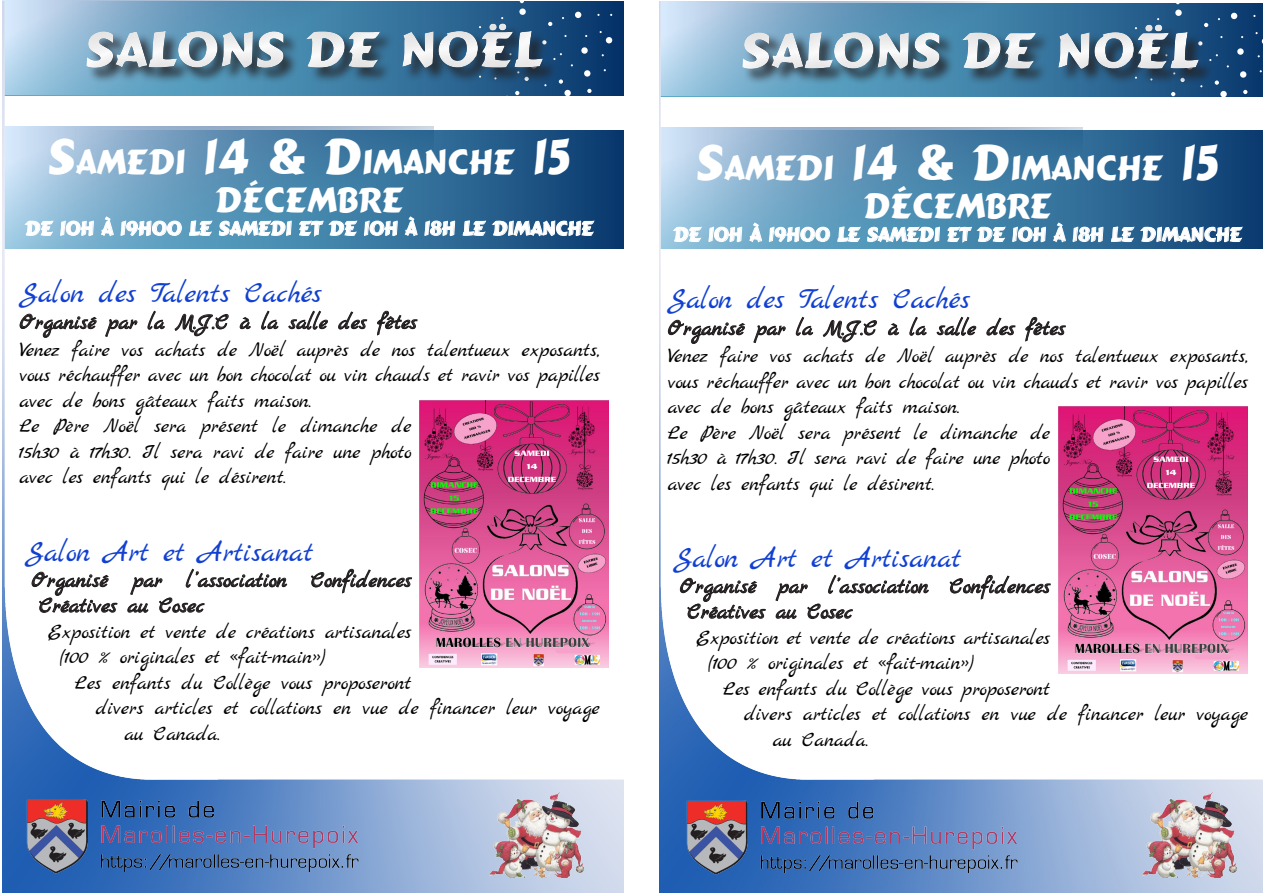
<style>
.page{position:relative;width:1263px;height:893px;background:#fff}
.page>*{position:absolute;margin:0;border:0;box-sizing:border-box;transform-origin:0 0}
.t1{font:49.5px "Signboard";color:#fafafa;scale:1.08 1}
.t2{font:34.65px/37.5px "Signboard";color:#fff;text-align:center}
.t3{font:30px "Marck Script";color:#1140d2}
.t4{font:22.5px/25.5px "Marck Script";color:#231f20}
.t5{font:21px/25.5px "Marck Script";color:#000;text-align:justify}
.t6{font:19.5px "Signboard";color:#fff}
.s1{font-size:49.5px}
</style>
<div class="page">
<img style="left:2px;top:1px;width:622px;height:892px">
<img style="left:659px;top:1px;width:604px;height:892px">
<img style="left:21px;top:792px;width:346px;height:85px">
<img style="left:680px;top:794px;width:347px;height:85px">
<img style="left:1142px;top:792px;width:94px;height:85px">
<img style="left:489px;top:792px;width:94px;height:85px">
<h1 class="t1" style="left:86px;top:19px;width:424px">SALONS DE NOËL</h1>
<h1 class="t1" style="left:741px;top:20px;width:424px">SALONS DE NOËL</h1>
<p class="t2" style="left:48px;top:142px;width:524px"><span class="s1">S</span>AMEDI <span class="s1">14 &amp; D</span>IMANCHE <span class="s1">15<br></span>DÉCEMBRE</p>
<p class="t6" style="left:26px;top:216px;width:570px">DE 10H À 19H00 LE SAMEDI ET DE 10H À 18H LE DIMANCHE</p>
<p class="t3" style="left:19px;top:276px;width:304px">Salon des Talents Cachés</p>
<p class="t4" style="left:19px;top:311px;width:399px">Organisé par la M.J.C à la salle des fêtes</p>
<p class="t5" style="left:19px;top:338px;width:582px">Venez faire vos achats de Noël auprès de nos talentueux exposants, vous réchauffer avec un bon chocolat ou vin chauds et ravir vos papilles avec de bons gâteaux faits maison.</p>
<p class="t5" style="left:19px;top:415px;width:394px">Le Père Noël sera présent le dimanche de 15h30 à 17h30. Il sera ravi de faire une photo avec les enfants qui le désirent.</p>
<p class="t3" style="left:25px;top:535px;width:289px">Salon Art et Artisanat</p>
<p class="t4" style="left:39px;top:569px;width:374px;text-indent:-8px">Organisé par l ’association Confidences<br>Créatives au Cosec</p>
<p class="t5" style="left:60px;top:620px;width:353px;text-indent:-12px">Exposition et vente de créations artisanales (100 % originales et «fait-main»)</p>
<p class="t5" style="left:75px;top:671px;width:338px">Les enfants du Collège vous proposeront</p>
<p class="t5" style="left:96px;top:696px;width:505px">divers articles et collations en vue de financer leur voyage</p>
<p class="t5" style="left:124px;top:722px;width:97px">au Canada.</p>
<p class="t2" style="left:697px;top:148px;width:524px"><span class="s1">S</span>AMEDI <span class="s1">14 &amp; D</span>IMANCHE <span class="s1">15<br></span>DÉCEMBRE</p>
<p class="t6" style="left:674px;top:222px;width:570px">DE 10H À 19H00 LE SAMEDI ET DE 10H À 18H LE DIMANCHE</p>
<p class="t3" style="left:668px;top:282px;width:304px">Salon des Talents Cachés</p>
<p class="t4" style="left:668px;top:317px;width:399px">Organisé par la M.J.C à la salle des fêtes</p>
<p class="t5" style="left:668px;top:344px;width:582px">Venez faire vos achats de Noël auprès de nos talentueux exposants, vous réchauffer avec un bon chocolat ou vin chauds et ravir vos papilles avec de bons gâteaux faits maison.</p>
<p class="t5" style="left:668px;top:421px;width:384px">Le Père Noël sera présent le dimanche de 15h30 à 17h30. Il sera ravi de faire une photo avec les enfants qui le désirent.</p>
<p class="t3" style="left:674px;top:541px;width:289px">Salon Art et Artisanat</p>
<p class="t4" style="left:687px;top:575px;width:364px;text-indent:-8px">Organisé par l ’association Confidences<br>Créatives au Cosec</p>
<p class="t5" style="left:708px;top:626px;width:343px;text-indent:-12px">Exposition et vente de créations artisanales (100 % originales et «fait-main»)</p>
<p class="t5" style="left:723px;top:677px;width:328px">Les enfants du Collège vous proposeront</p>
<p class="t5" style="left:744px;top:702px;width:505px">divers articles et collations en vue de financer leur voyage</p>
<p class="t5" style="left:773px;top:728px;width:97px">au Canada.</p>
</div>
